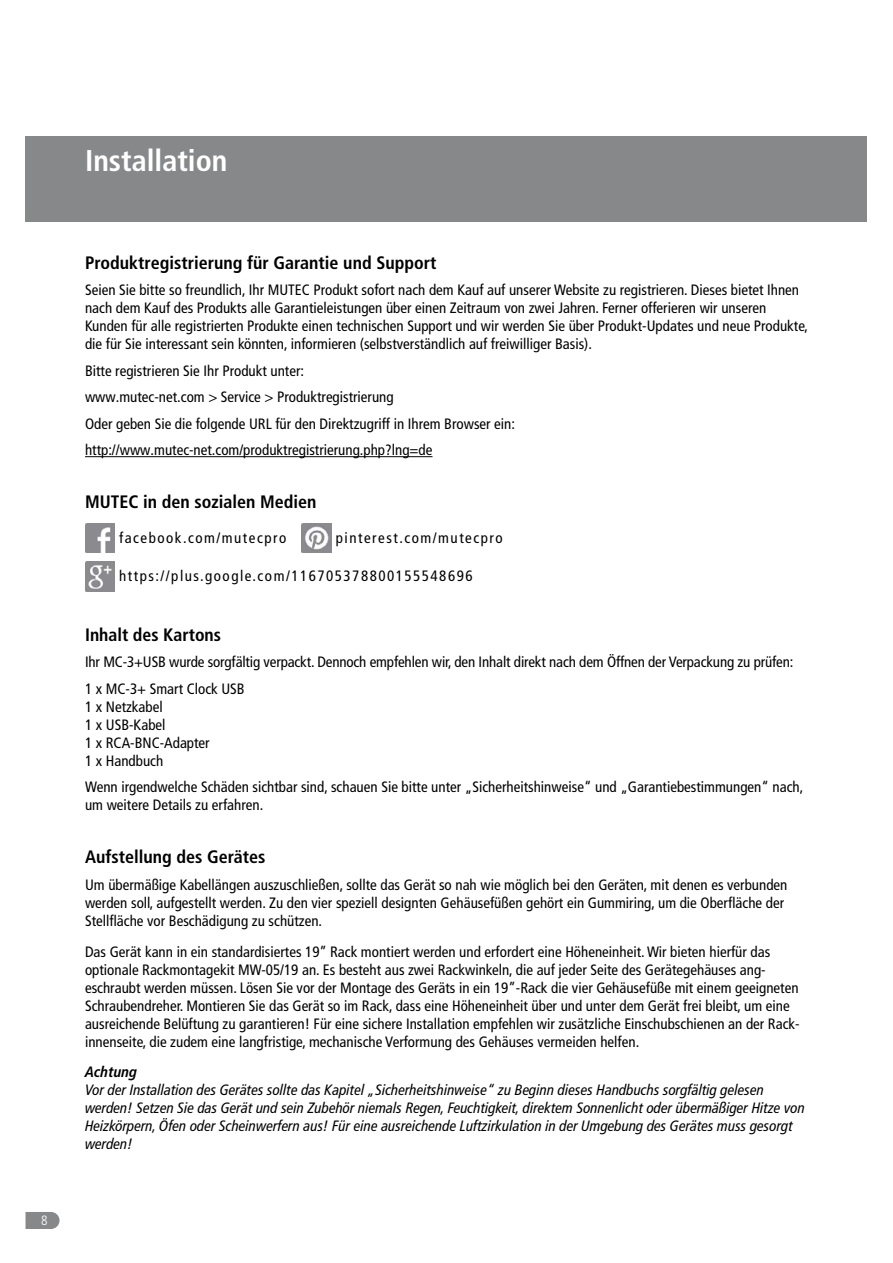
<style>
.page{position:relative;width:893px;height:1263px;background:#fff}
.page>*{position:absolute;margin:0;border:0;box-sizing:border-box;transform-origin:0 0}
.t1{font:700 condensed 30px "Frutiger LT Pro";color:#fff}
.t2{font:700 condensed 18px "Frutiger LT Pro";color:#000}
.t3{font:condensed 15px/18px "Frutiger LT Pro";color:#000}
.t4{font:italic condensed 15px/18px "Frutiger LT Pro";color:#000}
.t5{font:condensed 15px "Frutiger LT Pro";letter-spacing:.1em;color:#000}
.t6{font:italic 700 condensed 15px "Frutiger LT Pro";color:#000}
.t7{font:300 condensed 13.5px "Frutiger LT Pro";color:#fff}
</style>
<div class="page">
<div style="left:26px;top:136px;width:841px;height:86px;background:#87888a"></div>
<svg style="left:26px;top:1212px;width:34px;height:17px"></svg>
<hr style="left:85px;top:456px;width:347px;height:1px;background:#000">
<img style="left:85px;top:523px;width:30px;height:30px">
<img style="left:302px;top:523px;width:30px;height:30px">
<img style="left:85px;top:561px;width:30px;height:30px">
<p class="t7" style="left:41px;top:1212px;width:8px">8</p>
<h1 class="t1" style="left:85px;top:143px;width:144px">Installation</h1>
<p class="t2" style="left:85px;top:252px;width:353px">Produktregistrierung für Garantie und Support</p>
<p class="t3" style="left:85px;top:281px;width:724px">Seien Sie bitte so freundlich, Ihr MUTEC Produkt sofort nach dem Kauf auf unserer Website zu registrieren. Dieses bietet Ihnen nach dem Kauf des Produkts alle Garantieleistungen über einen Zeitraum von zwei Jahren. Ferner offerieren wir unseren Kunden für alle registrierten Produkte einen technischen Support und wir werden Sie über Produkt-Updates und neue Produkte, die für Sie interessant sein könnten, informieren (selbstverständlich auf freiwilliger Basis).</p>
<p class="t3" style="left:85px;top:357px;width:432px;line-height:26.5px">Bitte registrieren Sie Ihr Produkt unter:<br>www.mutec-net.com &gt; Service &gt; Produktregistrierung<br>Oder geben Sie die folgende URL für den Direktzugriff in Ihrem Browser ein: http://www.mutec-net.com/produktregistrierung.php?lng=de</p>
<p class="t2" style="left:85px;top:491px;width:233px">MUTEC in den sozialen Medien</p>
<p class="t5" style="left:119px;top:529px;width:169px">facebook.com/mutecpro</p>
<p class="t5" style="left:336px;top:529px;width:168px">pinterest.com/mutecpro</p>
<p class="t5" style="left:119px;top:567px;width:355px">https://plus.google.com/116705378800155548696</p>
<p class="t2" style="left:85px;top:624px;width:138px">Inhalt des Kartons</p>
<p class="t3" style="left:85px;top:649px;width:710px;line-height:26.5px">Ihr MC-3+USB wurde sorgfältig verpackt. Dennoch empfehlen wir, den Inhalt direkt nach dem Öffnen der Verpackung zu prüfen:<br>1 x MC-3+ Smart Clock USB</p>
<p class="t3" style="left:85px;top:698px;width:126px">1 x Netzkabel<br>1 x USB-Kabel<br>1 x RCA-BNC-Adapter<br>1 x Handbuch</p>
<p class="t3" style="left:85px;top:778px;width:720px">Wenn irgendwelche Schäden sichtbar sind, schauen Sie bitte unter „Sicherheitshinweise“ und „Garantiebestimmungen“ nach, um weitere Details zu erfahren.</p>
<p class="t2" style="left:85px;top:846px;width:182px">Aufstellung des Gerätes</p>
<p class="t3" style="left:85px;top:876px;width:704px">Um übermäßige Kabellängen auszuschließen, sollte das Gerät so nah wie möglich bei den Geräten, mit denen es verbunden werden soll, aufgestellt werden. Zu den vier speziell designten Gehäusefüßen gehört ein Gummiring, um die Oberfläche der<br>Stellfläche vor Beschädigung zu schützen.</p>
<p class="t3" style="left:85px;top:942px;width:716px">Das Gerät kann in ein standardisiertes 19” Rack montiert werden und erfordert eine Höheneinheit. Wir bieten hierfür das optionale Rackmontagekit MW-05/19 an. Es besteht aus zwei Rackwinkeln, die auf jeder Seite des Gerätegehäuses ang&shy;eschraubt werden müssen. Lösen Sie vor der Montage des Geräts in ein 19”-Rack die vier Gehäusefüße mit einem geeigneten Schraubendreher. Montieren Sie das Gerät so im Rack, dass eine Höheneinheit über und unter dem Gerät frei bleibt, um eine ausreichende Belüftung zu garantieren! Für eine sichere Installation empfehlen wir zusätzliche Einschubschienen an der Rack&shy;innenseite, die zudem eine langfristige, mechanische Verformung des Gehäuses vermeiden helfen.</p>
<p class="t6" style="left:85px;top:1063px;width:54px">Achtung</p>
<p class="t4" style="left:85px;top:1081px;width:721px">Vor der Installation des Gerätes sollte das Kapitel „Sicherheitshinweise“ zu Beginn dieses Handbuchs sorgfältig gelesen werden! Setzen Sie das Gerät und sein Zubehör niemals Regen, Feuchtigkeit, direktem Sonnenlicht oder übermäßiger Hitze von Heizkörpern, Öfen oder Scheinwerfern aus! Für eine ausreichende Luftzirkulation in der Umgebung des Gerätes muss gesorgt werden!</p>
</div>
